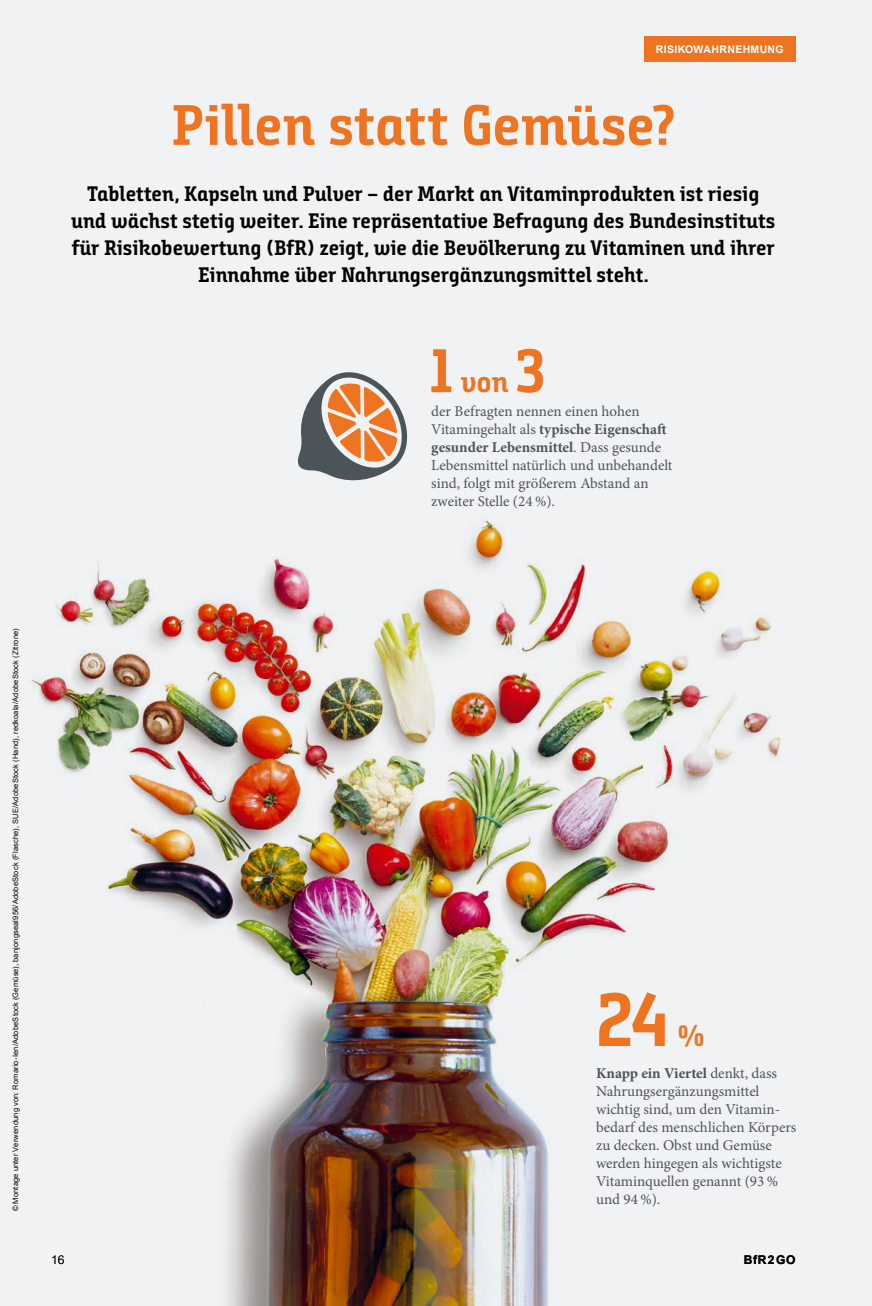
<style>
.page{position:relative;width:872px;height:1306px;background:#fff}
.page>*{position:absolute;margin:0;border:0;box-sizing:border-box;transform-origin:0 0}
.t1{font:75.6px "Bunday Slab Bold Up";color:#ee7422}
.t2{font:57px "Bunday Slab Bold Up";color:#ee7422}
.t3{font:29.4px "Bunday Slab Bold Up";color:#ee7422}
.t4{font:21px/27px "Bunday Slab Bold Up";color:#000;text-align:center}
.t5{font:15px/18px "Minion Pro";color:#4b5559}
.t6{font:700 12px "Arial";color:#000}
.t7{font:300 12px "Arial";color:#000}
.t8{font:700 10.5px "Arial";letter-spacing:.035em;color:#fff}
.t9{font:7.5px "Arial";letter-spacing:.02em;color:#000}
.s1{font-size:61.5px}
.s2{font-weight:700}
</style>
<div class="page">
<div style="left:0;top:0;width:872px;height:1305px;background:#f0f2f3"></div>
<img style="left:31px;top:520px;width:751px;height:785px">
<img style="left:333px;top:985px;width:156px;height:17px">
<svg style="left:298px;top:372px;width:110px;height:109px"></svg>
<div style="left:644px;top:37px;width:151px;height:25px;background:#ee7422"></div>
<h1 class="t8" style="left:655px;top:43px;width:129px">RISIKOWAHRNEHMUNG</h1>
<h2 class="t2" style="left:171px;top:91px;width:505px">Pillen statt Gemüse?</h2>
<p class="t4" style="left:71px;top:180px;width:706px">Tabletten, Kapseln und Pulver – der Markt an Vitaminprodukten ist riesig und wächst stetig weiter. Eine repräsentative Befragung des Bundesinstituts für Risikobewertung (BfR) zeigt, wie die Bevölkerung zu Vitaminen und ihrer Einnahme über Nahrungsergänzungsmittel steht.</p>
<p class="t3" style="left:430px;top:364px;width:117px"><span class="s1">1</span> von <span class="s1">3</span></p>
<p class="t5" style="left:431px;top:402px;width:243px">der Befragten nennen einen hohen Vitamingehalt als <span class="s2">typische Eigenschaft gesunder Lebensmittel</span>. Dass gesunde Lebensmittel natürlich und unbehandelt sind, folgt mit größerem Abstand an zweiter Stelle (24 %).</p>
<p class="t9" style="left:11px;top:1211px;width:584px;rotate:-90deg">© Montage unter Verwendung von: Romario-Ien/AdobeStock (Gemüse), banjongseal956/AdobeStock (Flasche), SUE/AdobeStock (Hand), redkoala/AdobeStock (Zitrone)</p>
<p class="t7" style="left:51px;top:1252px;width:15px">16</p>
<p class="t1" style="left:596px;top:974px;width:74px">24</p>
<p class="t3" style="left:678px;top:1018px;width:28px">%</p>
<p class="t5" style="left:596px;top:1064px;width:202px"><span class="s2">Knapp ein Viertel</span> denkt, dass<br>Nahrungsergänzungsmittel wichtig sind, um den Vitamin&shy;bedarf des menschlichen Körpers zu decken. Obst und Gemüse werden hingegen als wichtigste<br>Vitaminquellen genannt (93 % und 94 %).</p>
<p class="t6" style="left:744px;top:1251px;width:53px">BfR 2 GO</p>
</div>
